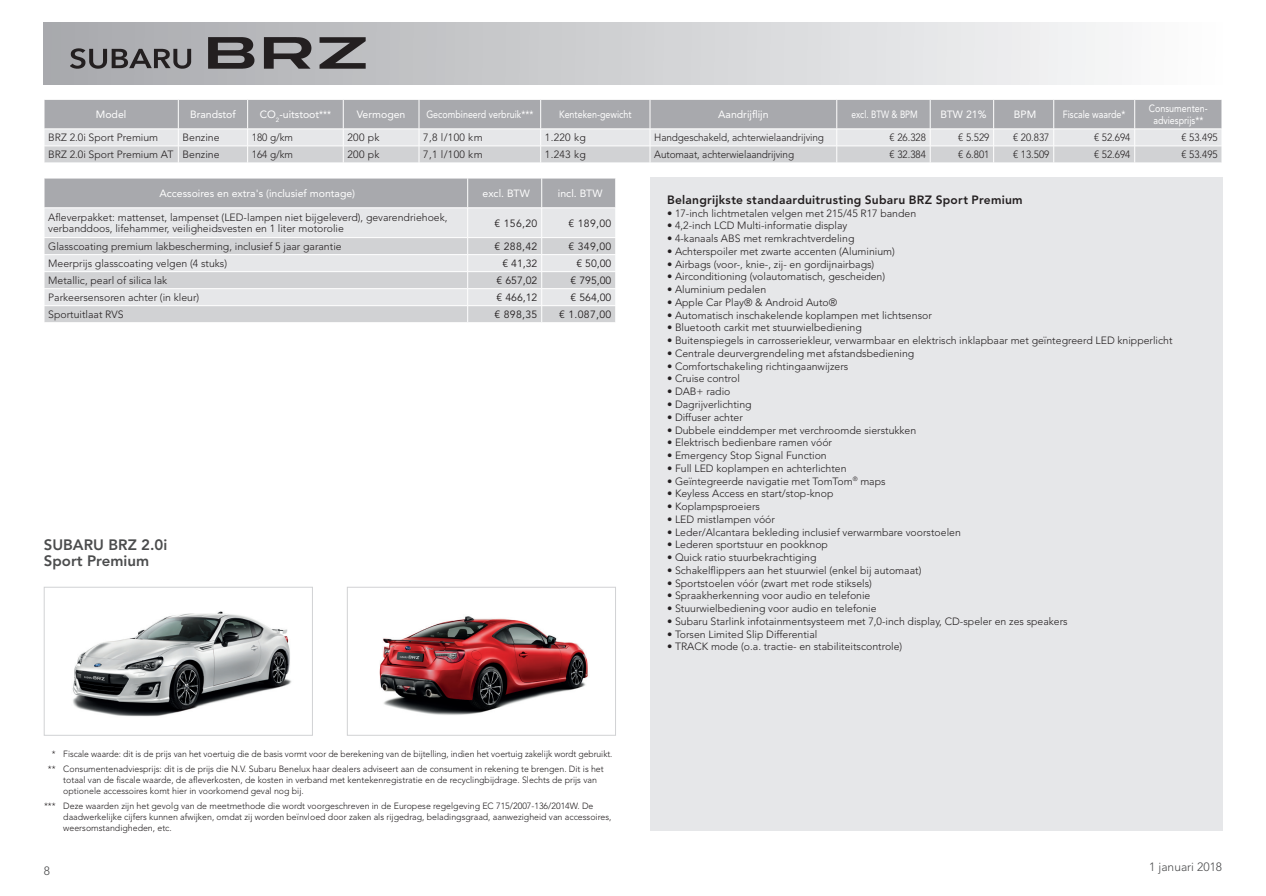
<style>
.page{position:relative;width:1266px;height:896px;background:#fff}
.page>*{position:absolute;margin:0;border:0;box-sizing:border-box;transform-origin:0 0}
.t1{font:800 15px/16.5px "Avenir LT Std";color:#4b4c4d}
.t2{font:800 12px "Avenir LT Std";letter-spacing:.02em;color:#231f20}
.t3{font:300 12px "Avenir LT Std";color:#4b4c4d}
.t4{font:300 10.5px/11.1px "Avenir LT Std";color:#231f20}
.t5{font:300 10.5px "Avenir LT Std";color:#231f20;scale:.95 1}
.t6{font:10.5px "Avenir LT Std";color:#fff}
.t7{font:10.5px "Avenir LT Std";letter-spacing:.03em;color:#231f20}
.t8{font:10.5px/12.6px "Avenir LT Std";color:#fff;text-align:center;scale:.85 1}
.t9{font:10.5px "Avenir LT Std";color:#fff;scale:.8 1}
.t10{font:300 9px/10.8px "Avenir LT Std";color:#231f20}
.t11{font:300 9px/15px "Avenir LT Std";color:#231f20;scale:.96 1}
</style>
<div class="page">
<svg style="left:44px;top:23px;width:1065px;height:61px;background:#d8d9da"></svg>
<svg style="left:44px;top:99px;width:1178px;height:64px;background:#c7c8ca"></svg>
<hr style="left:1134px;top:146px;width:88px;height:1px;background:#fff">
<div style="left:650px;top:178px;width:572px;height:652px;background:#e6e7e9"></div>
<img style="left:379px;top:616px;width:209px;height:99px">
<div style="left:347px;top:586px;width:269px;height:149px;border:1px solid #d1d2d4"></div>
<svg style="left:44px;top:178px;width:572px;height:144px;background:#d3d4d7"></svg>
<hr style="left:541px;top:305px;width:75px;height:1px;background:#fff">
<hr style="left:467px;top:254px;width:74px;height:1px;background:#fff">
<hr style="left:541px;top:254px;width:75px;height:1px;background:#fff">
<img style="left:72px;top:611px;width:220px;height:106px">
<div style="left:44px;top:586px;width:269px;height:149px;border:1px solid #d1d2d4"></div>
<img style="left:70px;top:23px;width:355px;height:59px">
<p class="t6" style="left:96px;top:108px;width:32px">Model</p>
<p class="t6" style="left:190px;top:108px;width:47px">Brandstof</p>
<p class="t6" style="left:260px;top:108px;width:73px">CO<sub>2</sub>-uitstoot***</p>
<p class="t6" style="left:357px;top:108px;width:50px">Vermogen</p>
<p class="t8" style="left:426px;top:108px;width:127px">Gecombineerd verbruik***</p>
<p class="t8" style="left:559px;top:108px;width:87px">Kenteken-gewicht</p>
<p class="t6" style="left:718px;top:108px;width:52px">Aandrijflijn</p>
<p class="t9" style="left:851px;top:108px;width:85px">excl. BTW &amp; BPM</p>
<p class="t6" style="left:940px;top:108px;width:48px">BTW 21%</p>
<p class="t6" style="left:1013px;top:108px;width:24px">BPM</p>
<p class="t8" style="left:1062px;top:108px;width:75px">Fiscale waarde*</p>
<p class="t8" style="left:1148px;top:102px;width:71px">Consumenten&shy;adviesprijs**</p>
<p class="t4" style="left:48px;top:132px;width:111px">BRZ 2.0i Sport Premium</p>
<p class="t4" style="left:182px;top:132px;width:38px">Benzine</p>
<p class="t5" style="left:252px;top:131px;width:45px">180 g/km</p>
<p class="t4" style="left:347px;top:132px;width:34px">200 pk</p>
<p class="t4" style="left:423px;top:132px;width:61px">7,8 l/100 km</p>
<p class="t4" style="left:545px;top:132px;width:42px">1.220 kg</p>
<p class="t5" style="left:654px;top:131px;width:180px">Handgeschakeld, achterwielaandrijving</p>
<p class="t5" style="left:889px;top:131px;width:40px">€ 26.328</p>
<p class="t5" style="left:958px;top:131px;width:34px">€ 5.529</p>
<p class="t5" style="left:1013px;top:131px;width:40px">€ 20.837</p>
<p class="t5" style="left:1094px;top:131px;width:40px">€ 52.694</p>
<p class="t5" style="left:1181px;top:131px;width:40px">€ 53.495</p>
<p class="t4" style="left:48px;top:149px;width:173px">BRZ 2.0i Sport Premium AT Benzine</p>
<p class="t5" style="left:252px;top:148px;width:45px">164 g/km</p>
<p class="t4" style="left:347px;top:149px;width:34px">200 pk</p>
<p class="t4" style="left:423px;top:149px;width:61px">7,1 l/100 km</p>
<p class="t4" style="left:545px;top:149px;width:42px">1.243 kg</p>
<p class="t5" style="left:654px;top:148px;width:149px">Automaat, achterwielaandrijving</p>
<p class="t5" style="left:889px;top:148px;width:40px">€ 32.384</p>
<p class="t5" style="left:958px;top:148px;width:34px">€ 6.801</p>
<p class="t5" style="left:1013px;top:148px;width:40px">€ 13.509</p>
<p class="t5" style="left:1094px;top:148px;width:40px">€ 52.694</p>
<p class="t5" style="left:1181px;top:148px;width:40px">€ 53.495</p>
<p class="t2" style="left:667px;top:193px;width:357px">Belangrijkste standaarduitrusting Subaru BRZ Sport Premium</p>
<p class="t4" style="left:667px;top:207px;width:251px">• 17-inch lichtmetalen velgen met 215/45 R17 banden</p>
<p class="t4" style="left:667px;top:220px;width:182px">• 4,2-inch LCD Multi-informatie display</p>
<p class="t4" style="left:667px;top:233px;width:189px">• 4-kanaals ABS met remkrachtverdeling</p>
<p class="t4" style="left:667px;top:246px;width:229px">• Achterspoiler met zwarte accenten (Aluminium)</p>
<p class="t4" style="left:667px;top:258px;width:209px">• Airbags (voor-, knie-, zij- en gordijnairbags)</p>
<p class="t4" style="left:667px;top:271px;width:220px">• Airconditioning (volautomatisch, gescheiden)</p>
<p class="t4" style="left:667px;top:284px;width:101px">• Aluminium pedalen</p>
<p class="t4" style="left:667px;top:297px;width:172px">• Apple Car Play® &amp; Android Auto®</p>
<p class="t4" style="left:667px;top:309px;width:266px">• Automatisch inschakelende koplampen met lichtsensor</p>
<p class="t4" style="left:667px;top:322px;width:196px">• Bluetooth carkit met stuurwielbediening</p>
<p class="t4" style="left:667px;top:335px;width:507px">• Buitenspiegels in carrosseriekleur, verwarmbaar en elektrisch inklapbaar met geïntegreerd LED knipperlicht</p>
<p class="t4" style="left:667px;top:348px;width:249px">• Centrale deurvergrendeling met afstandsbediening</p>
<p class="t4" style="left:667px;top:360px;width:183px">• Comfortschakeling richtingaanwijzers</p>
<p class="t4" style="left:667px;top:373px;width:74px">• Cruise control</p>
<p class="t4" style="left:667px;top:386px;width:65px">• DAB+ radio</p>
<p class="t4" style="left:667px;top:399px;width:86px">• Dagrijverlichting</p>
<p class="t4" style="left:667px;top:411px;width:77px">• Diffuser achter</p>
<p class="t4" style="left:667px;top:424px;width:251px">• Dubbele einddemper met verchroomde sierstukken</p>
<p class="t4" style="left:667px;top:437px;width:166px">• Elektrisch bedienbare ramen vóór</p>
<p class="t4" style="left:667px;top:450px;width:161px">• Emergency Stop Signal Function</p>
<p class="t4" style="left:667px;top:462px;width:181px">• Full LED koplampen en achterlichten</p>
<p class="t4" style="left:667px;top:475px;width:220px">• Geïntegreerde navigatie met TomTom<sup>®</sup> maps</p>
<p class="t4" style="left:667px;top:488px;width:168px">• Keyless Access en start/stop-knop</p>
<p class="t4" style="left:667px;top:501px;width:94px">• Koplampsproeiers</p>
<p class="t4" style="left:667px;top:513px;width:109px">• LED mistlampen vóór</p>
<p class="t4" style="left:667px;top:526px;width:295px">• Leder/Alcantara bekleding inclusief verwarmbare voorstoelen</p>
<p class="t4" style="left:667px;top:539px;width:162px">• Lederen sportstuur en pookknop</p>
<p class="t4" style="left:667px;top:552px;width:151px">• Quick ratio stuurbekrachtiging</p>
<p class="t4" style="left:667px;top:564px;width:256px">• Schakelflippers aan het stuurwiel (enkel bij automaat)</p>
<p class="t4" style="left:667px;top:577px;width:206px">• Sportstoelen vóór (zwart met rode stiksels)</p>
<p class="t4" style="left:667px;top:590px;width:205px">• Spraakherkenning voor audio en telefonie</p>
<p class="t4" style="left:667px;top:603px;width:211px">• Stuurwielbediening voor audio en telefonie</p>
<p class="t4" style="left:667px;top:615px;width:402px">• Subaru Starlink infotainmentsysteem met 7,0-inch display, CD-speler en zes speakers</p>
<p class="t4" style="left:667px;top:628px;width:152px">• Torsen Limited Slip Differential</p>
<p class="t4" style="left:667px;top:641px;width:237px">• TRACK mode (o.a. tractie- en stabiliteitscontrole)</p>
<p class="t6" style="left:159px;top:187px;width:197px">Accessoires en extra's (inclusief montage)</p>
<p class="t6" style="left:482px;top:187px;width:49px">excl. BTW</p>
<p class="t6" style="left:558px;top:187px;width:46px">incl. BTW</p>
<p class="t4" style="left:48px;top:212px;width:401px">Afleverpakket: mattenset, lampenset (LED-lampen niet bijgeleverd), gevarendriehoek, verbanddoos, lifehammer, veiligheidsvesten en 1 liter motorolie</p>
<p class="t7" style="left:494px;top:217px;width:45px">€ 156,20</p>
<p class="t7" style="left:568px;top:217px;width:45px">€ 189,00</p>
<p class="t4" style="left:48px;top:241px;width:295px">Glasscoating premium lakbescherming, inclusief 5 jaar garantie</p>
<p class="t7" style="left:494px;top:240px;width:45px">€ 288,42</p>
<p class="t7" style="left:568px;top:240px;width:45px">€ 349,00</p>
<p class="t4" style="left:48px;top:258px;width:180px">Meerprijs glasscoating velgen (4 stuks)</p>
<p class="t7" style="left:502px;top:257px;width:37px">€ 41,32</p>
<p class="t7" style="left:576px;top:257px;width:37px">€ 50,00</p>
<p class="t4" style="left:48px;top:275px;width:120px">Metallic, pearl of silica lak</p>
<p class="t7" style="left:496px;top:274px;width:42px">€ 657,02</p>
<p class="t7" style="left:570px;top:274px;width:42px">€ 795,00</p>
<p class="t4" style="left:48px;top:292px;width:152px">Parkeersensoren achter (in kleur)</p>
<p class="t7" style="left:496px;top:291px;width:42px">€ 466,12</p>
<p class="t7" style="left:570px;top:291px;width:42px">€ 564,00</p>
<p class="t4" style="left:48px;top:309px;width:77px">Sportuitlaat RVS</p>
<p class="t7" style="left:494px;top:308px;width:45px">€ 898,35</p>
<p class="t7" style="left:559px;top:308px;width:54px">€ 1.087,00</p>
<h1 class="t1" style="left:44px;top:536px;width:125px">SUBARU BRZ 2.0i<br>Sport Premium</h1>
<p class="t11" style="left:48px;top:746px;width:589px;text-indent:4px">* Fiscale waarde: dit is de prijs van het voertuig die de basis vormt voor de berekening van de bijtelling, indien het voertuig zakelijk wordt gebruikt. ** Consumentenadviesprijs: dit is de prijs die N.V. Subaru Benelux haar dealers adviseert aan de consument in rekening te brengen. Dit is het</p>
<p class="t10" style="left:63px;top:774px;width:535px">totaal van de fiscale waarde, de afleverkosten, de kosten in verband met kentekenregistratie en de recyclingbijdrage. Slechts de prijs van optionele accessoires komt hier in voorkomend geval nog bij.</p>
<p class="t10" style="left:63px;top:800px;width:549px;text-indent:-19px">*** Deze waarden zijn het gevolg van de meetmethode die wordt voorgeschreven in de Europese regelgeving EC 715/2007-136/2014W. De daadwerkelijke cijfers kunnen afwijken, omdat zij worden beïnvloed door zaken als rijgedrag, beladingsgraad, aanwezigheid van accessoires, weersomstandigheden, etc.</p>
<p class="t3" style="left:44px;top:863px;width:8px">8</p>
<p class="t3" style="left:1149px;top:860px;width:74px">1 januari 2018</p>
</div>
